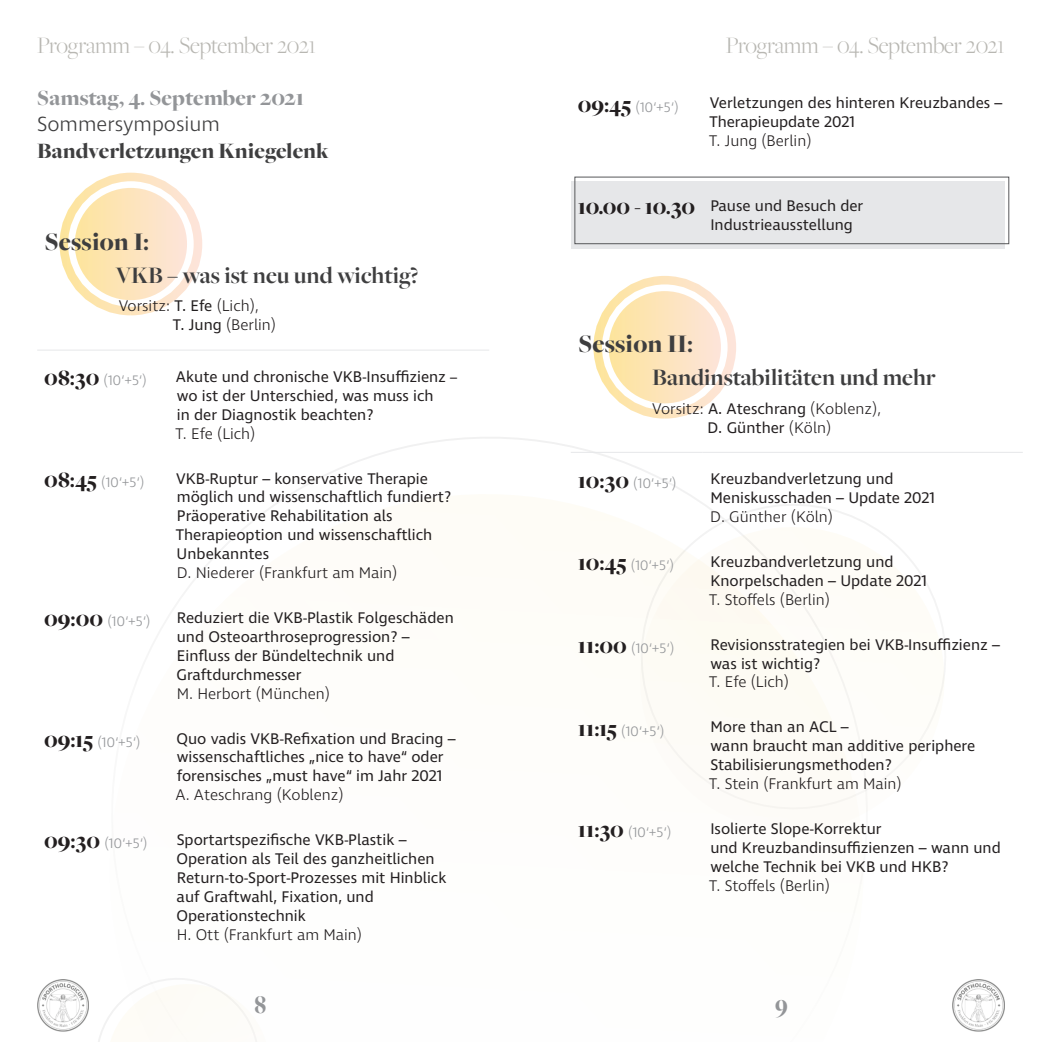
<style>
.page{position:relative;width:1042px;height:1042px;background:#fff}
.page>*{position:absolute;margin:0;border:0;box-sizing:border-box;transform-origin:0 0}
.t1{font:900 26.43px "Freight Big Pro";color:#939598;scale:.86 1}
.t2{font:900 26.25px "Freight Big Pro";color:#3e3e3f}
.t3{font:300 24.5px "Freight Big Pro";letter-spacing:-.01em;color:#b8b7b2}
.t4{font:700 24.5px "Freight Big Pro";color:#3e3e3f}
.Headline{font:900 22.75px "Freight Big Pro";color:#3e3e3f}
.Headline-2{font:900 22.75px "Freight Big Pro";color:#939598}
.t5{font:900 22.75px "Freight Big Pro";letter-spacing:-.005em;color:#231f20}
.Headline-3{font:300 21px "Ingra";color:#3e3e3f}
.t6{font:15.75px/18.9px "Ingra";color:#231f20}
.t7{font:300 15.75px "Ingra";color:#231f20}
.t8{font:300 14px "Ingra";color:#939598}
.s1{font-weight:400}
.s2{font-family:"Freight Big Pro";font-weight:900;font-size:22.75px;color:#231f20}
.s3{font-size:14px}
.s4{font-weight:300}
</style>
<div class="page">
<svg style="left:641px;top:485px;width:304px;height:327px"></svg>
<svg style="left:98px;top:978px;width:159px;height:64px"></svg>
<img style="left:37px;top:979px;width:52px;height:53px">
<img style="left:953px;top:979px;width:51px;height:53px">
<div style="left:570px;top:181px;width:434px;height:67px;background:#e6e7e9"></div>
<div style="left:574px;top:177px;width:435px;height:67px;border:1px solid #57585a"></div>
<div style="left:60px;top:173px;width:142px;height:142px;border:9px solid #fff;border-radius:50%"></div>
<div style="left:75px;top:188px;width:112px;height:112px;background:linear-gradient(to right,#fde49d,#fde4d9);border-radius:50%"></div>
<div style="left:593px;top:276px;width:143px;height:143px;border:9px solid #fff;border-radius:50%"></div>
<div style="left:609px;top:291px;width:112px;height:112px;background:linear-gradient(to right,#fde49d,#fde4da);border-radius:50%"></div>
<hr style="left:37px;top:350px;width:132px;height:1px;background:#e6e7e9">
<hr style="left:169px;top:350px;width:320px;height:1px;background:#e6e7e9">
<hr style="left:571px;top:452px;width:131px;height:1px;background:#e6e7e9">
<hr style="left:702px;top:452px;width:321px;height:1px;background:#e6e7e9">
<h3 class="t3" style="left:37px;top:29px;width:280px">Programm – 04. September 2021</h3>
<h3 class="t3" style="left:726px;top:29px;width:280px">Programm – 04. September 2021</h3>
<p class="Headline-2" style="left:37px;top:83px;width:268px">Samstag, 4. September 2021</p>
<p class="Headline-3" style="left:37px;top:110px;width:184px">Sommersymposium</p>
<p class="Headline" style="left:37px;top:136px;width:293px">Bandverletzungen Kniegelenk</p>
<p class="t2" style="left:45px;top:224px;width:106px">Session I:</p>
<p class="t4" style="left:116px;top:259px;width:304px">VKB – was ist neu und wichtig?</p>
<p class="t7" style="left:119px;top:296px;width:142px">Vorsitz: <span class="s1">T. Efe</span> (Lich),</p>
<p class="t7" style="left:173px;top:315px;width:105px"><span class="s1">T. Jung</span> (Berlin)</p>
<p class="t8" style="left:44px;top:372px;width:104px"><span class="s2">08:30</span> (10‘+5‘)</p>
<p class="t6" style="left:176px;top:368px;width:283px">Akute und chronische VKB-Insuffizienz <span class="s3">– </span>wo ist der Unterschied, was muss ich<br>in der Diagnostik beachten?</p>
<p class="t7" style="left:175px;top:423px;width:81px">T. Efe (Lich)</p>
<p class="t8" style="left:44px;top:473px;width:101px"><span class="s2">08:45</span> (10‘+5‘)</p>
<p class="t6" style="left:176px;top:469px;width:276px">VKB-Ruptur – konservative Therapie möglich und wissenschaftlich fundiert?</p>
<p class="t6" style="left:176px;top:507px;width:258px">Präoperative Rehabilitation als<br>Therapieoption und wissenschaftlich<br>Unbekanntes</p>
<p class="t7" style="left:177px;top:563px;width:222px">D. Niederer (Frankfurt am Main)</p>
<p class="t8" style="left:44px;top:613px;width:108px"><span class="s2">09:00</span> (10‘+5‘)</p>
<p class="t6" style="left:176px;top:609px;width:279px">Reduziert die VKB-Plastik Folgeschäden und Osteoarthroseprogression? –<br>Einfluss der Bündeltechnik und<br>Graftdurchmesser</p>
<p class="t7" style="left:177px;top:683px;width:155px">M. Herbort (München)</p>
<p class="t8" style="left:44px;top:733px;width:98px"><span class="s2">09:15</span> (10‘+5‘)</p>
<p class="t6" style="left:176px;top:729px;width:281px">Quo vadis VKB-Refixation und Bracing – wissenschaftliches „nice to have“ oder forensisches „must have“ im Jahr 2021</p>
<p class="t7" style="left:176px;top:785px;width:169px">A. Ateschrang (Koblenz)</p>
<p class="t8" style="left:44px;top:835px;width:105px"><span class="s2">09:30</span> (10‘+5‘)</p>
<p class="t6" style="left:176px;top:831px;width:272px">Sportartspezifische VKB-Plastik – Operation als Teil des ganzheitlichen Return-to-Sport-Prozesses mit Hinblick auf Graftwahl, Fixation, und Operationstechnik</p>
<p class="t7" style="left:177px;top:924px;width:187px">H. Ott (Frankfurt am Main)</p>
<p class="t8" style="left:578px;top:98px;width:102px"><span class="s2">09:45</span> (10‘+5‘)</p>
<p class="t6" style="left:709px;top:94px;width:294px">Verletzungen des hinteren Kreuzbandes –<br>Therapieupdate 2021</p>
<p class="t7" style="left:709px;top:131px;width:104px">T. Jung (Berlin)</p>
<p class="t5" style="left:578px;top:192px;width:119px">10.00 - 10.30</p>
<p class="t6" style="left:710px;top:197px;width:155px">Pause und Besuch der<br>Industrieausstellung</p>
<p class="t2" style="left:578px;top:326px;width:116px">Session II:</p>
<p class="t4" style="left:652px;top:361px;width:285px">Bandinstabilitäten und mehr</p>
<p class="t7" style="left:652px;top:398px;width:230px">Vorsitz: <span class="s1">A. Ateschrang</span> (Koblenz),</p>
<p class="t6" style="left:707px;top:418px;width:125px">D. Günther <span class="s4">(Köln)</span></p>
<p class="t8" style="left:578px;top:474px;width:100px"><span class="s2">10:30</span> (10‘+5‘)</p>
<p class="t6" style="left:710px;top:470px;width:226px">Kreuzbandverletzung und<br>Meniskusschaden – Update 2021</p>
<p class="t7" style="left:710px;top:507px;width:124px">D. Günther (Köln)</p>
<p class="t8" style="left:578px;top:557px;width:98px"><span class="s2">10:45</span> (10‘+5‘)</p>
<p class="t6" style="left:710px;top:553px;width:218px">Kreuzbandverletzung und<br>Knorpelschaden – Update 2021</p>
<p class="t7" style="left:709px;top:590px;width:122px">T. Stoffels (Berlin)</p>
<p class="t8" style="left:578px;top:639px;width:98px"><span class="s2">11:00</span> (10‘+5‘)</p>
<p class="t6" style="left:710px;top:635px;width:291px">Revisionsstrategien bei VKB-Insuffizienz – was ist wichtig?</p>
<p class="t7" style="left:709px;top:672px;width:81px">T. Efe (Lich)</p>
<p class="t8" style="left:578px;top:722px;width:88px"><span class="s2">11:15</span> (10‘+5‘)</p>
<p class="t6" style="left:710px;top:718px;width:267px">More than an ACL –<br>wann braucht man additive periphere<br>Stabilisierungsmethoden?</p>
<p class="t7" style="left:709px;top:774px;width:194px">T. Stein (Frankfurt am Main)</p>
<p class="t8" style="left:578px;top:824px;width:95px"><span class="s2">11:30</span> (10‘+5‘)</p>
<p class="t6" style="left:710px;top:820px;width:292px">Isolierte Slope-Korrektur<br>und Kreuzbandinsuffizienzen – wann und welche Technik bei VKB und HKB?</p>
<p class="t7" style="left:709px;top:875px;width:122px">T. Stoffels (Berlin)</p>
<h1 class="t1" style="left:254px;top:987px;width:15px">8</h1>
<h1 class="t1" style="left:775px;top:987px;width:16px">9</h1>
</div>
